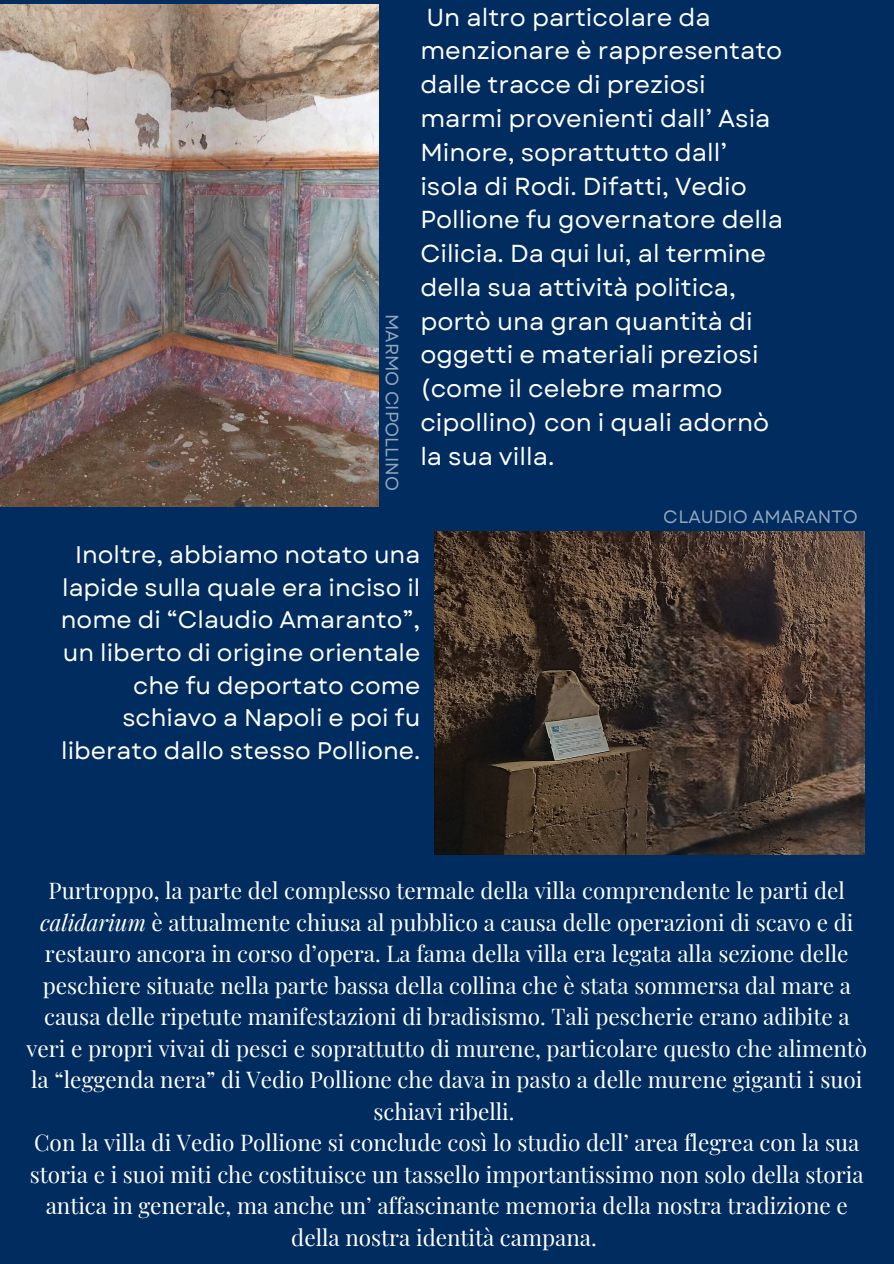
<style>
.page{position:relative;width:894px;height:1264px;background:#fff}
.page>*{position:absolute;margin:0;border:0;box-sizing:border-box;transform-origin:0 0}
.t1{font:24.6px/33.8px "Garet";color:#fff}
.t2{font:24px/32.7px "Garet";color:#fff;text-align:right}
.t3{font:22.5px/31.5px "Playfair Display";color:#fff;text-align:center}
.t4{font:17.85px "Garet";color:#fff}
.s1{font-style:italic}
</style>
<div class="page">
<div style="left:0;top:0;width:893px;height:1263px;background:#002c60"></div>
<img style="left:0;top:5px;width:378px;height:501px">
<img style="left:435px;top:531px;width:429px;height:323px">
<p class="t4" style="left:405px;top:314px;width:178px;rotate:90deg">MARMO CIPOLLINO</p>
<p class="t1" style="left:420px;top:0;width:364px">Un altro particolare da menzionare è rappresentato dalle tracce di preziosi marmi provenienti dall’ Asia<br>Minore, soprattutto dall’ isola di Rodi. Difatti, Vedio<br>Pollione fu governatore della<br>Cilicia. Da qui lui, al termine della sua attività politica, portò una gran quantità di oggetti e materiali preziosi (come il celebre marmo cipollino) con i quali adornò la sua villa.</p>
<p class="t4" style="left:663px;top:503px;width:195px">CLAUDIO AMARANTO</p>
<p class="t2" style="left:61px;top:538px;width:361px">Inoltre, abbiamo notato una lapide sulla quale era inciso il nome di “Claudio Amaranto”, un liberto di origine orientale che fu deportato come schiavo a Napoli e poi fu liberato dallo stesso Pollione.</p>
<p class="t3" style="left:26px;top:874px;width:842px">Purtroppo, la parte del complesso termale della villa comprendente le parti del <span class="s1">calidarium</span> è attualmente chiusa al pubblico a causa delle operazioni di scavo e di restauro ancora in corso d’opera. La fama della villa era legata alla sezione delle peschiere situate nella parte bassa della collina che è stata sommersa dal mare a causa delle ripetute manifestazioni di bradisismo. Tali pescherie erano adibite a veri e propri vivai di pesci e soprattutto di murene, particolare questo che alimentò la “leggenda nera” di Vedio Pollione che dava in pasto a delle murene giganti i suoi schiavi ribelli.<br>Con la villa di Vedio Pollione si conclude così lo studio dell’ area flegrea con la sua storia e i suoi miti che costituisce un tassello importantissimo non solo della storia antica in generale, ma anche un’ affascinante memoria della nostra tradizione e della nostra identità campana.</p>
</div>
